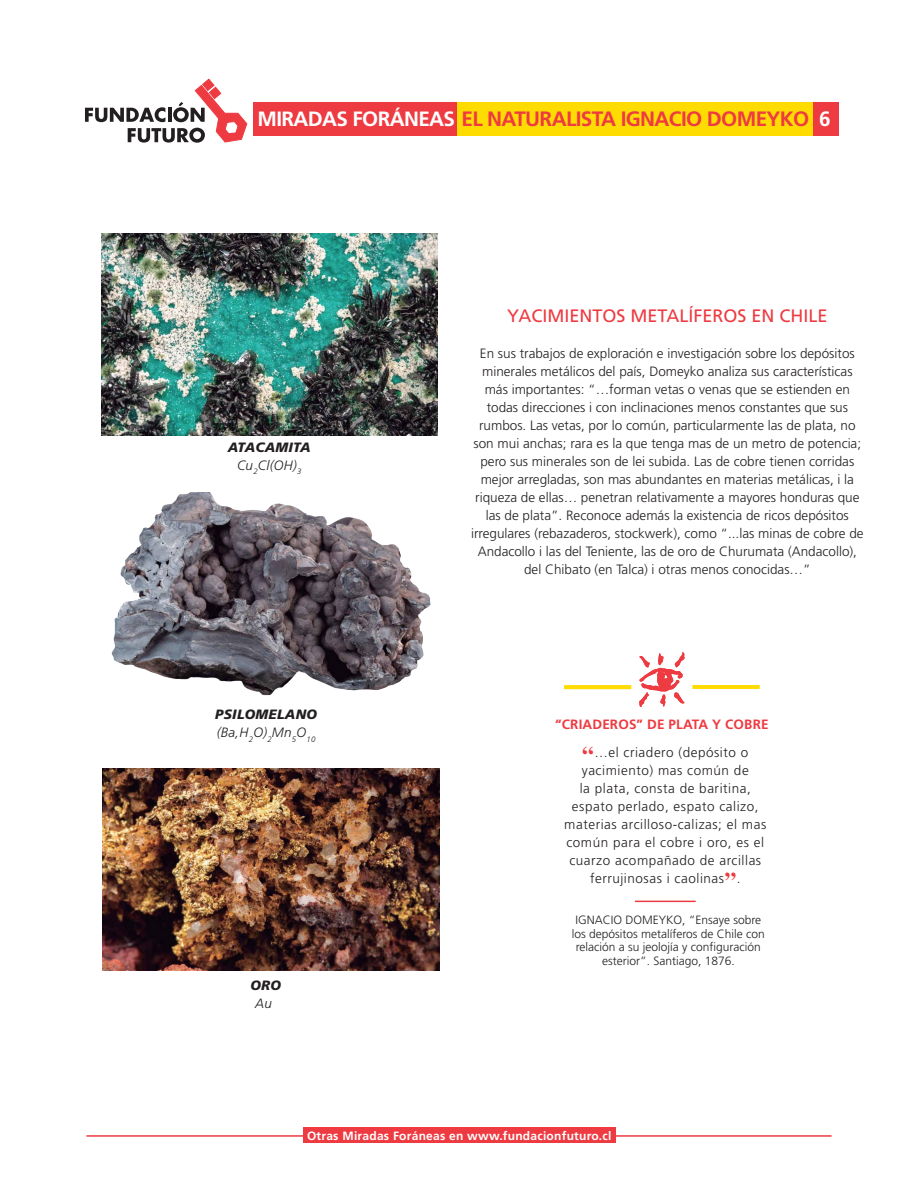
<style>
.page{position:relative;width:918px;height:1188px;background:#fff}
.page>*{position:absolute;margin:0;border:0;box-sizing:border-box;transform-origin:0 0}
.t1{font:700 20.7px "Frutiger";letter-spacing:-.03em;color:#ee3a41}
.t2{font:700 20.7px "Frutiger";color:#fff}
.t3{font:18px "Frutiger";color:#ee3a41}
.Bajada{font:300 13.5px/18px "Frutiger";color:#231f20;text-align:center}
.Bajada-2{font:300 13.5px/18px "Frutiger";letter-spacing:.04em;color:#231f20;text-align:center}
.t4{font:italic 300 13.5px "Frutiger";letter-spacing:.02em;color:#231f20}
.Bajada-3{font:700 13.5px "Frutiger";letter-spacing:.01em;color:#ee3a41}
.t5{font:italic 900 13.5px "Frutiger";letter-spacing:.02em;color:#231f20}
.Bajada-4{font:300 12px/13.5px "Frutiger";color:#231f20;text-align:center}
.Bajada-5{font:700 12px "Frutiger";letter-spacing:.02em;color:#fff}
.s1{color:#fff}
.s2{font-family:"Times";font-weight:700;font-size:22.5px;color:#ee3a41}
</style>
<div class="page">
<hr style="left:86px;top:1135px;width:746px;height:2px;background:#ee3a41">
<svg style="left:639px;top:652px;width:46px;height:55px"></svg>
<hr style="left:693px;top:685px;width:67px;height:4px;background:#ffdc01">
<svg style="left:564px;top:685px;width:67px;height:4px"></svg>
<hr style="left:635px;top:901px;width:61px;height:1px;background:#ee3a41">
<img style="left:101px;top:233px;width:337px;height:202px">
<img style="left:103px;top:768px;width:336px;height:202px">
<img style="left:111px;top:493px;width:320px;height:203px">
<div style="left:813px;top:102px;width:26px;height:34px;background:#ee3a41"></div>
<svg style="left:85px;top:79px;width:162px;height:64px"></svg>
<div style="left:254px;top:102px;width:204px;height:34px;background:#ee3a41"></div>
<div style="left:458px;top:102px;width:355px;height:34px;background:#ffdc01"></div>
<div style="left:303px;top:1127px;width:312px;height:16px;background:#ee3a41"></div>
<p class="t1" style="left:257px;top:107px;width:553px"><span class="s1">MIRADAS FORÁNEAS</span> EL NATURALISTA IGNACIO DOMEYKO</p>
<p class="t2" style="left:819px;top:107px;width:13px">6</p>
<p class="t5" style="left:228px;top:439px;width:84px">ATACAMITA</p>
<p class="t4" style="left:237px;top:458px;width:66px">Cu<sub>2</sub>Cl(OH)<sub>3</sub></p>
<p class="t5" style="left:215px;top:706px;width:103px">PSILOMELANO</p>
<p class="t4" style="left:217px;top:725px;width:100px">(Ba,H<sub>2</sub>O)<sub>2</sub>Mn<sub>5</sub>O<sub>10</sub></p>
<p class="t5" style="left:250px;top:977px;width:32px">ORO</p>
<p class="t4" style="left:255px;top:995px;width:18px">Au</p>
<p class="t3" style="left:507px;top:306px;width:322px">YACIMIENTOS METALÍFEROS EN CHILE</p>
<p class="Bajada" style="left:471px;top:344px;width:394px">En sus trabajos de exploración e investigación sobre los depósitos minerales metálicos del país, Domeyko analiza sus características más importantes: “…forman vetas o venas que se estienden en todas direcciones i con inclinaciones menos constantes que sus rumbos. Las vetas, por lo común, particularmente las de plata, no son mui anchas; rara es la que tenga mas de un metro de potencia; pero sus minerales son de lei subida. Las de cobre tienen corridas mejor arregladas, son mas abundantes en materias metálicas, i la riqueza de ellas… penetran relativamente a mayores honduras que las de plata”. Reconoce además la existencia de ricos depósitos irregulares (rebazaderos, stockwerk), como “...las minas de cobre de Andacollo i las del Teniente, las de oro de Churumata (Andacollo), del Chibato (en Talca) i otras menos conocidas…”</p>
<p class="Bajada-3" style="left:555px;top:716px;width:215px">“CRIADEROS” DE PLATA Y COBRE</p>
<p class="Bajada-2" style="left:564px;top:743px;width:204px"><span class="s2">“</span>…el criadero (depósito o yacimiento) mas común de<br>la plata, consta de baritina, espato perlado, espato calizo, materias arcilloso-calizas; el mas común para el cobre i oro, es el cuarzo acompañado de arcillas ferrujinosas i caolinas<span class="s2">”</span>.</p>
<p class="Bajada-4" style="left:572px;top:913px;width:195px">IGNACIO DOMEYKO, “Ensaye sobre los depósitos metalíferos de Chile con relación a su jeolojía y configuración esterior”. Santiago, 1876.</p>
<p class="Bajada-5" style="left:307px;top:1128px;width:306px">Otras Miradas Foráneas en www.fundacionfuturo.cl</p>
</div>
